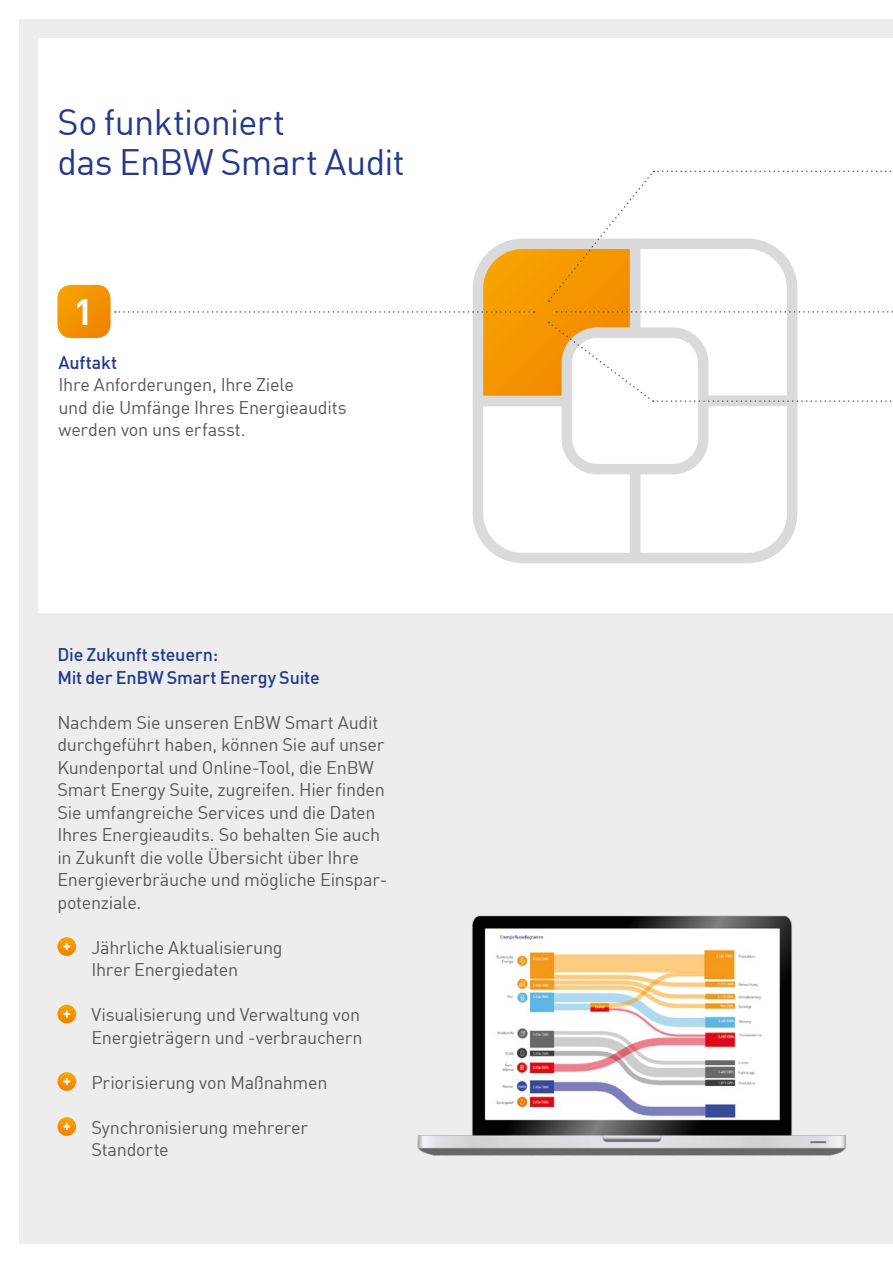
<style>
.page{position:relative;width:893px;height:1263px;background:#fff}
.page>*{position:absolute;margin:0;border:0;box-sizing:border-box;transform-origin:0 0}
.t1{font:36px/40.5px "En BWDIN Pro";letter-spacing:-.02em;color:#213a8f}
.t2{font:700 36px "En BWDIN Pro";color:#fff}
.t3{font:18px/22.5px "En BWDIN Pro";letter-spacing:-.015em;color:#575756}
.t4{font:500 18px/22.5px "En BWDIN Pro";letter-spacing:-.01em;color:#213a8f}
</style>
<div class="page">
<div style="left:19px;top:19px;width:874px;height:1225px;background:#ededed"></div>
<div style="left:38px;top:38px;width:855px;height:574px;background:#fff"></div>
<img style="left:417px;top:915px;width:430px;height:241px">
<svg style="left:57px;top:937px;width:19px;height:19px"></svg>
<svg style="left:63px;top:943px;width:7px;height:7px"></svg>
<svg style="left:57px;top:1005px;width:19px;height:18px"></svg>
<svg style="left:63px;top:1010px;width:7px;height:7px"></svg>
<svg style="left:57px;top:1072px;width:19px;height:19px"></svg>
<svg style="left:63px;top:1078px;width:7px;height:7px"></svg>
<svg style="left:57px;top:1117px;width:19px;height:19px"></svg>
<svg style="left:63px;top:1123px;width:7px;height:7px"></svg>
<svg style="left:57px;top:171px;width:836px;height:393px"></svg>
<h1 class="t1" style="left:57px;top:98px;width:349px">So funktioniert<br>das EnBW Smart Audit</h1>
<h1 class="t2" style="left:74px;top:282px;width:21px">1</h1>
<p class="t4" style="left:58px;top:349px;width:60px">Auftakt</p>
<p class="t3" style="left:58px;top:371px;width:290px">Ihre Anforderungen, Ihre Ziele<br>und die Umfänge Ihres Energieaudits werden von uns erfasst.</p>
<p class="t4" style="left:57px;top:641px;width:264px">Die Zukunft steuern:<br>Mit der EnBW Smart Energy Suite</p>
<p class="t3" style="left:57px;top:709px;width:331px">Nachdem Sie unseren EnBW Smart Audit durchgeführt haben, können Sie auf unser Kundenportal und Online-Tool, die EnBW Smart Energy Suite, zugreifen. Hier finden Sie umfangreiche Services und die Daten Ihres Energieaudits. So behalten Sie auch in Zukunft die volle Übersicht über Ihre Energieverbräuche und mögliche Einspar&shy;potenziale.</p>
<p class="t3" style="left:91px;top:934px;width:193px">Jährliche Aktualisierung<br>Ihrer Energiedaten</p>
<p class="t3" style="left:91px;top:1001px;width:273px">Visualisierung und Verwaltung von<br>Energieträgern und -verbrauchern</p>
<p class="t3" style="left:91px;top:1069px;width:238px">Priorisierung von Maßnahmen</p>
<p class="t3" style="left:91px;top:1114px;width:218px">Synchronisierung mehrerer<br>Standorte</p>
</div>
